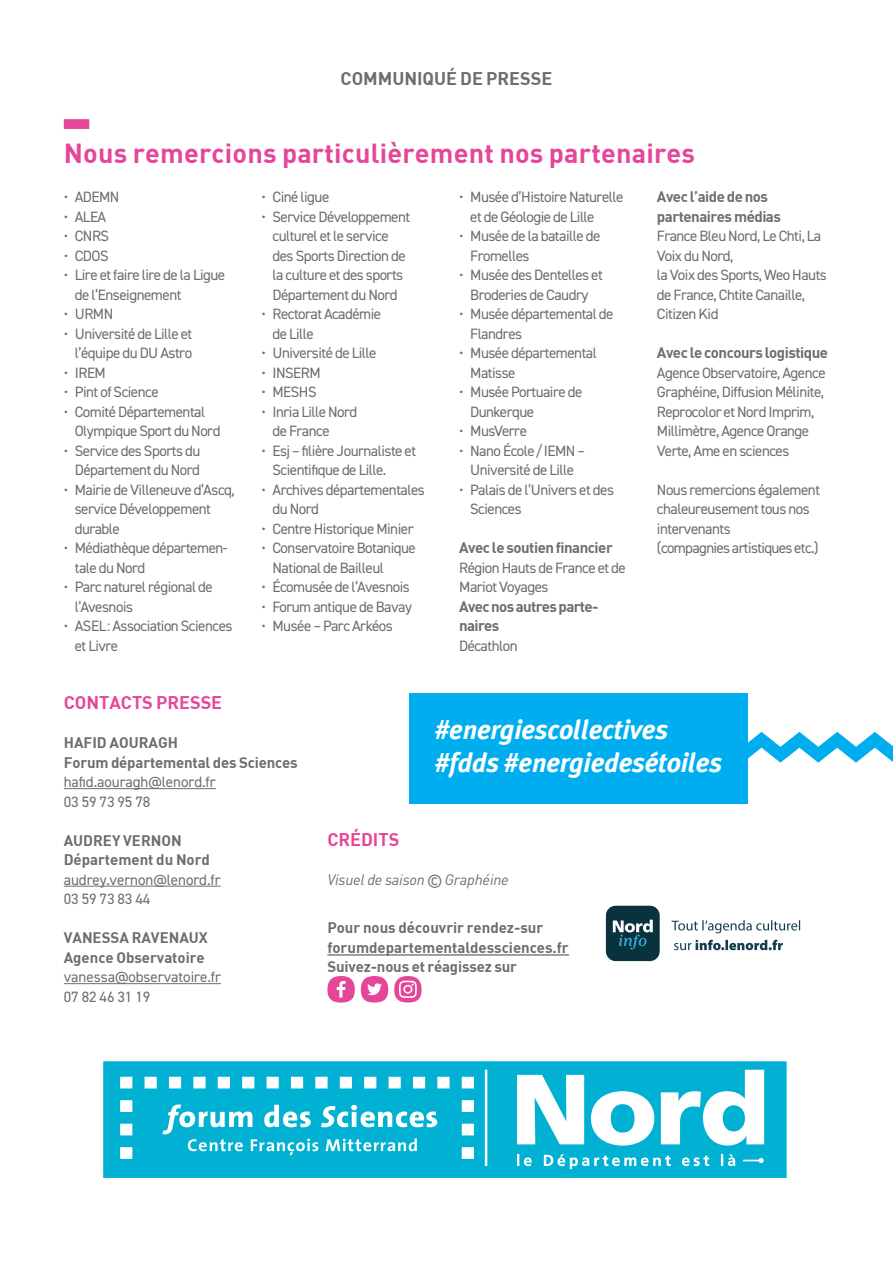
<style>
.page{position:relative;width:893px;height:1263px;background:#fff}
.page>*{position:absolute;margin:0;border:0;box-sizing:border-box;transform-origin:0 0}
.t1{font:27px "DIN Bold";letter-spacing:.01em;color:#e64699}
.t2{font:italic 700 27px/33px "Meta Plus";letter-spacing:-.01em;color:#fff}
.t3{font:18px "DIN Bold";color:#e64699}
.t4{font:18px "DIN Bold";color:#6c6d70}
.t5{font:15px/19.5px "DIN2014";letter-spacing:-.035em;color:#6c6d70}
.t6{font:15px/19.5px "DIN Bold";letter-spacing:-.01em;color:#6c6d70}
.t7{font:15px/19.5px "DIN2014";letter-spacing:-.005em;color:#6c6d70}
.t8{font:15px/19.5px "DIN Bold";letter-spacing:-.03em;color:#6c6d70}
.t9{font:15px/19.5px "DIN Bold";letter-spacing:-.04em;color:#6c6d70}
.t10{font:italic 15px "DIN";letter-spacing:-.01em;color:#6c6d70}
.s1{font-family:"DIN2014";font-style:normal}
</style>
<div class="page">
<svg style="left:103px;top:1061px;width:684px;height:117px;fill:#00b1d3"></svg>
<div style="left:611px;top:1104px;width:23px;height:28px;background:#00b1d3;border-radius:50%"></div>
<hr style="left:64px;top:788px;width:152px;height:1px;background:#6c6d70">
<hr style="left:64px;top:886px;width:157px;height:1px;background:#6c6d70">
<hr style="left:64px;top:983px;width:157px;height:1px;background:#6c6d70">
<svg style="left:361px;top:976px;width:27px;height:26px"></svg>
<svg style="left:394px;top:976px;width:28px;height:26px"></svg>
<svg style="left:327px;top:976px;width:28px;height:26px"></svg>
<hr style="left:327px;top:954px;width:242px;height:1px;background:#6c6d70">
<svg style="left:748px;top:732px;width:145px;height:31px"></svg>
<div style="left:409px;top:693px;width:339px;height:110px;background:#00aeef"></div>
<svg style="left:606px;top:906px;width:54px;height:55px;background:#294e5b"></svg>
<svg style="left:674px;top:940px;width:109px;height:10px"></svg>
<svg style="left:671px;top:920px;width:129px;height:13px"></svg>
<div style="left:64px;top:119px;width:25px;height:10px;background:#e64699"></div>
<p class="t4" style="left:341px;top:67px;width:213px">COMMUNIQUÉ DE PRESSE</p>
<h1 class="t1" style="left:64px;top:136px;width:633px">Nous remercions particulièrement nos partenaires</h1>
<p class="t5" style="left:64px;top:187px;width:57px">• ADEMN</p>
<p class="t5" style="left:64px;top:206px;width:44px">• ALEA</p>
<p class="t5" style="left:64px;top:226px;width:47px">• CNRS</p>
<p class="t5" style="left:64px;top:245px;width:46px">• CDOS</p>
<p class="t5" style="left:75px;top:265px;width:152px;text-indent:-11px">• Lire et faire lire de la Ligue de l’Enseignement</p>
<p class="t5" style="left:64px;top:304px;width:51px">• URMN</p>
<p class="t5" style="left:64px;top:323px;width:130px;text-align:right">• Université de Lille et l’équipe du DU Astro</p>
<p class="t5" style="left:64px;top:362px;width:44px">• IREM</p>
<p class="t5" style="left:64px;top:382px;width:96px">• Pint of Science</p>
<p class="t5" style="left:75px;top:401px;width:147px;text-indent:-11px">• Comité Départemental<br>Olympique Sport du Nord</p>
<p class="t5" style="left:64px;top:440px;width:138px;text-align:right">• Service des Sports du<br>Département du Nord</p>
<p class="t5" style="left:75px;top:479px;width:161px;text-indent:-11px">• Mairie de Villeneuve d’Ascq, service Développement durable</p>
<p class="t5" style="left:75px;top:538px;width:154px;text-indent:-11px">• Médiathèque départemen&shy;tale du Nord</p>
<p class="t5" style="left:75px;top:577px;width:140px;text-indent:-11px">• Parc naturel régional de l’Avesnois</p>
<p class="t5" style="left:75px;top:616px;width:159px;text-indent:-11px">• ASEL: Association Sciences et Livre</p>
<p class="t5" style="left:470px;top:187px;width:155px;text-indent:-11px">• Musée d’Histoire Naturelle et de Géologie de Lille</p>
<p class="t5" style="left:470px;top:226px;width:132px;text-indent:-11px">• Musée de la bataille de<br>Fromelles</p>
<p class="t5" style="left:459px;top:265px;width:145px;text-align:center">• Musée des Dentelles et<br>Broderies de Caudry</p>
<p class="t5" style="left:470px;top:304px;width:145px;text-indent:-11px">• Musée départemental de<br>Flandres</p>
<p class="t5" style="left:470px;top:343px;width:128px;text-indent:-11px">• Musée départemental<br>Matisse</p>
<p class="t5" style="left:470px;top:382px;width:114px;text-indent:-11px">• Musée Portuaire de<br>Dunkerque</p>
<p class="t5" style="left:459px;top:421px;width:69px">• MusVerre</p>
<p class="t5" style="left:459px;top:440px;width:127px;text-align:center">• Nano École/IEMN –<br>Université de Lille</p>
<p class="t5" style="left:470px;top:479px;width:145px;text-indent:-11px">• Palais de l’Univers et des<br>Sciences</p>
<p class="t8" style="left:459px;top:537px;width:155px">Avec le soutien financier</p>
<p class="t5" style="left:459px;top:557px;width:168px">Région Hauts de France et de<br>Mariot Voyages</p>
<p class="t9" style="left:459px;top:596px;width:141px">Avec nos autres parte&shy;naires</p>
<p class="t5" style="left:459px;top:635px;width:60px">Décathlon</p>
<p class="t5" style="left:261px;top:187px;width:69px">• Ciné ligue</p>
<p class="t5" style="left:272px;top:206px;width:139px;text-indent:-11px">• Service Développement culturel et le service des Sports Direction de la culture et des sports<br>Département du Nord</p>
<p class="t5" style="left:272px;top:304px;width:110px;text-indent:-11px">• Rectorat Académie de Lille</p>
<p class="t5" style="left:261px;top:343px;width:116px">• Université de Lille</p>
<p class="t5" style="left:261px;top:362px;width:61px">• INSERM</p>
<p class="t5" style="left:261px;top:382px;width:57px">• MESHS</p>
<p class="t5" style="left:272px;top:401px;width:86px;text-indent:-11px">• Inria Lille Nord de France</p>
<p class="t5" style="left:272px;top:440px;width:145px;text-indent:-11px">• Esj – filière Journaliste et<br>Scientifique de Lille.</p>
<p class="t5" style="left:272px;top:479px;width:154px;text-indent:-11px">• Archives départementales du Nord</p>
<p class="t5" style="left:261px;top:518px;width:154px">• Centre Historique Minier</p>
<p class="t5" style="left:272px;top:538px;width:145px;text-indent:-11px">• Conservatoire Botanique<br>National de Bailleul</p>
<p class="t5" style="left:261px;top:577px;width:150px">• Écomusée de l’Avesnois</p>
<p class="t5" style="left:261px;top:596px;width:152px">• Forum antique de Bavay</p>
<p class="t5" style="left:261px;top:616px;width:133px">• Musée – Parc Arkéos</p>
<p class="t8" style="left:657px;top:186px;width:126px">Avec l’aide de nos partenaires médias</p>
<p class="t5" style="left:657px;top:226px;width:171px">France Bleu Nord, Le Chti, La<br>Voix du Nord,<br>la Voix des Sports, Weo Hauts de France, Chtite Canaille,<br>Citizen Kid</p>
<p class="t8" style="left:657px;top:342px;width:173px">Avec le concours logistique</p>
<p class="t5" style="left:657px;top:362px;width:170px">Agence Observatoire, Agence<br>Graphéine, Diffusion Mélinite,<br>Reprocolor et Nord Imprim,<br>Millimètre, Agence Orange<br>Verte, Ame en sciences</p>
<p class="t5" style="left:657px;top:479px;width:165px">Nous remercions également chaleureusement tous nos intervenants<br>(compagnies artistiques etc.)</p>
<p class="t3" style="left:64px;top:691px;width:160px">CONTACTS PRESSE</p>
<p class="t6" style="left:64px;top:732px;width:235px">HAFID AOURAGH<br>Forum départemental des Sciences</p>
<p class="t7" style="left:64px;top:772px;width:153px">hafid.aouragh@lenord.fr<br>03 59 73 95 78</p>
<p class="t6" style="left:64px;top:830px;width:148px">AUDREY VERNON<br>Département du Nord</p>
<p class="t7" style="left:64px;top:869px;width:158px">audrey.vernon@lenord.fr<br>03 59 73 83 44</p>
<p class="t6" style="left:64px;top:927px;width:146px">VANESSA RAVENAUX<br>Agence Observatoire</p>
<p class="t7" style="left:64px;top:967px;width:159px">vanessa@observatoire.fr<br>07 82 46 31 19</p>
<h1 class="t2" style="left:434px;top:713px;width:289px">#energiescollectives #fdds #energiedesétoiles</h1>
<p class="t3" style="left:327px;top:827px;width:73px">CRÉDITS</p>
<p class="t10" style="left:327px;top:870px;width:183px">Visuel de saison <span class="s1">©</span> Graphéine</p>
<p class="t6" style="left:327px;top:917px;width:243px">Pour nous découvrir rendez-sur forumdepartementaldessciences.fr<br>Suivez-nous et réagissez sur</p>
</div>
